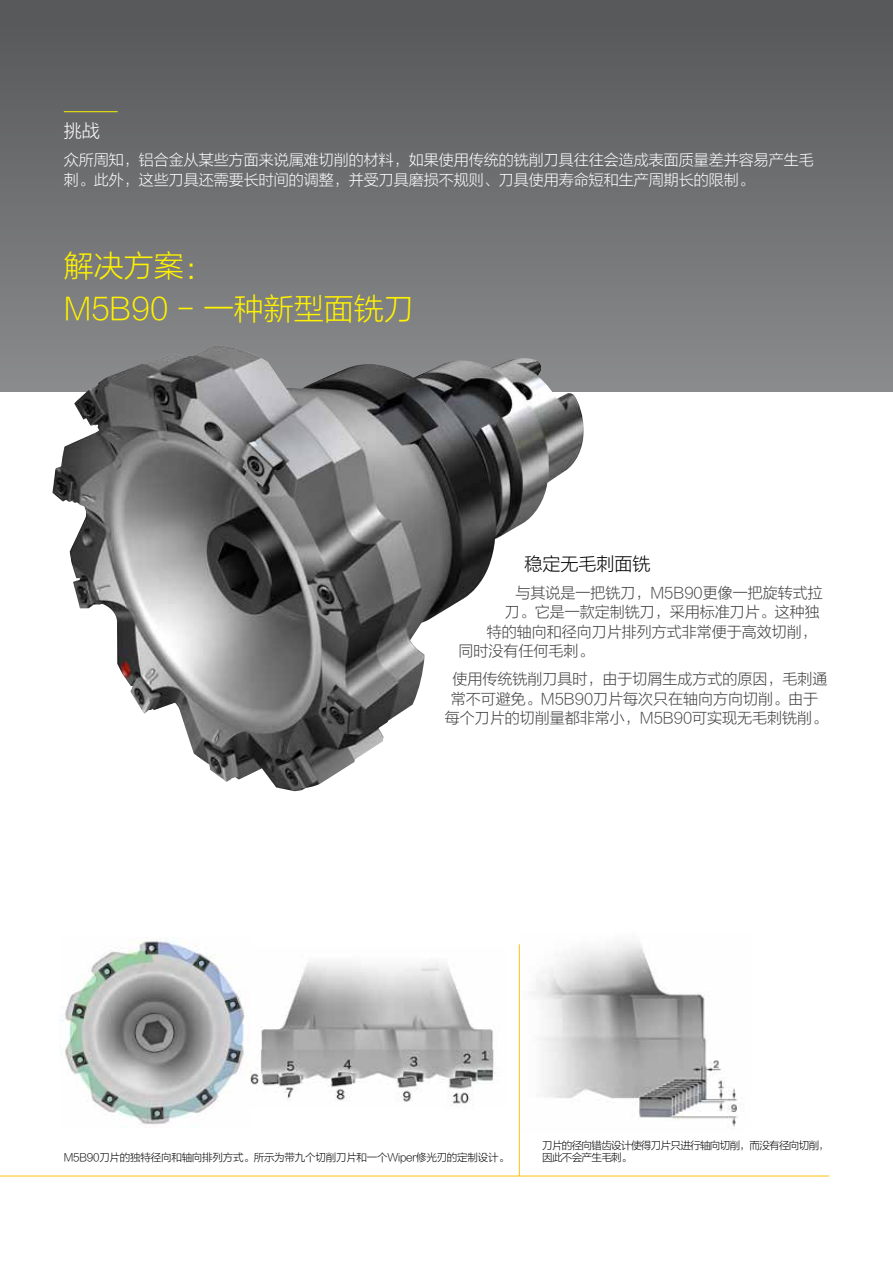
<style>
.page{position:relative;width:893px;height:1263px;background:#fff}
.page>*{position:absolute;margin:0;border:0;box-sizing:border-box;transform-origin:0 0}
.t1{font:30px/43px "FZLTXHJW GB1 0";color:#fff200}
.t2{font:18px "FZLTXHJW GB1 0";color:#000}
.t3{font:18px "FZLTXHJW GB1 0";color:#fff}
.t4{font:15px/19.5px "FZLTXHJW GB1 0";color:#414042;text-align:center}
.t5{font:15px/19.5px "FZLTXHJW GB1 0";color:#fff}
.t6{font:10.5px "FZLTXHJW GB1 0";letter-spacing:-.02em;color:#000}
.t7{font:10.5px/12px "FZLTXHJW GB1 0";letter-spacing:-.06em;color:#000}
</style>
<div class="page">
<div style="left:0;top:0;width:893px;height:392px;background:linear-gradient(to bottom,#555658,#8b8b8d)"></div>
<img style="left:52px;top:345px;width:532px;height:446px">
<img style="left:250px;top:963px;width:249px;height:143px">
<img style="left:59px;top:937px;width:190px;height:188px">
<img style="left:531px;top:943px;width:207px;height:184px">
<hr style="left:519px;top:944px;width:1px;height:232px;background:#fec00f">
<hr style="left:0;top:1176px;width:829px;height:1px;background:#fec00f">
<hr style="left:64px;top:111px;width:54px;height:1px;background:#fff200">
<p class="t3" style="left:64px;top:121px;width:37px">挑战</p>
<p class="t5" style="left:64px;top:150px;width:752px">众所周知，铝合金从某些方面来说属难切削的材料，如果使用传统的铣削刀具往往会造成表面质量差并容易产生毛刺。此外，这些刀具还需要长时间的调整，并受刀具磨损不规则、刀具使用寿命短和生产周期长的限制。</p>
<h1 class="t1" style="left:64px;top:245px;width:351px">解决方案：<br>M5B90 - 一种新型面铣刀</h1>
<p class="t2" style="left:524px;top:553px;width:127px">稳定无毛刺面铣</p>
<p class="t4" style="left:515px;top:583px;width:309px">与其说是一把铣刀，M5B90更像一把旋转式拉</p>
<p class="t4" style="left:505px;top:603px;width:317px">刀。它是一款定制铣刀，采用标准刀片。这种独</p>
<p class="t4" style="left:487px;top:622px;width:332px">特的轴向和径向刀片排列方式非常便于高效切削，</p>
<p class="t4" style="left:458px;top:642px;width:136px">同时没有任何毛刺。</p>
<p class="t4" style="left:445px;top:670px;width:384px">使用传统铣削刀具时，由于切屑生成方式的原因，毛刺通常不可避免。M5B90刀片每次只在轴向方向切削。由于每个刀片的切削量都非常小，M5B90可实现无毛刺铣削。</p>
<p class="t6" style="left:64px;top:1151px;width:447px">M5B90刀片的独特径向和轴向排列方式。所示为带九个切削刀片和一个Wiper修光刃的定制设计。</p>
<p class="t7" style="left:542px;top:1139px;width:288px">刀片的径向错齿设计使得刀片只进行轴向切削，而没有径向切削，因此不会产生毛刺。</p>
</div>
